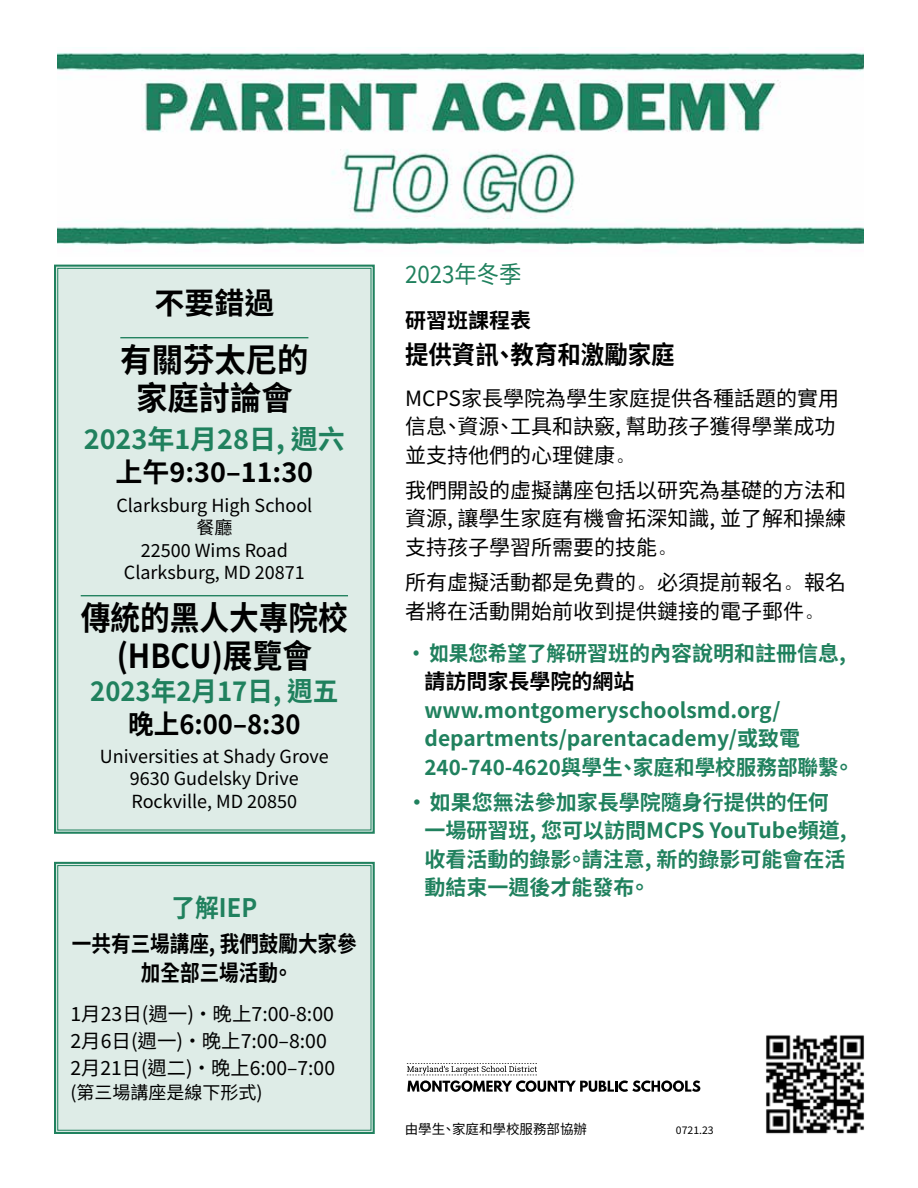
<style>
.page{position:relative;width:918px;height:1188px;background:#fff}
.page>*{position:absolute;margin:0;border:0;box-sizing:border-box;transform-origin:0 0}
.t1{font:700 33px/37.5px "Source Han Sans TW";color:#000;text-align:center;scale:.9 1}
.t2{font:700 33px/37.5px "Source Han Sans TW";color:#000;text-align:center;scale:.95 1}
.t3{font:700 30px "Source Han Sans TW";color:#000}
.t4{font:700 27px "Source Han Sans TW";color:#20815e}
.t5{font:700 27px "Source Han Sans TW";color:#20815e;scale:.95 1}
.t6{font:700 27px "Source Han Sans TW";color:#000}
.t7{font:700 27px "Source Han Sans TW";color:#000;scale:.95 1}
.t8{font:700 25.5px "Source Han Sans TW";color:#000;scale:.92 1}
.t9{font:700 25.5px "Source Han Sans TW";color:#20815e;scale:.93 1}
.t10{font:24px "Source Han Sans TW";color:#20815e;scale:.93 1}
.t11{font:700 22.5px/28.5px "Source Han Sans TW";color:#000;text-align:center;scale:.87 1}
.t12{font:700 21px/28.5px "Source Han Sans TW";color:#20815e}
.t13{font:21px/28.5px "Source Han Sans TW";color:#000}
.t14{font:700 21px "Source Han Sans TW";color:#20815e;scale:.93 1}
.t15{font:700 21px "Source Han Sans TW";color:#000}
.t16{font:19.5px/27px "Source Han Sans TW";color:#000}
.t17{font:18px/22.5px "Source Han Sans TW";color:#000;text-align:center}
.t18{font:13.5px "Source Han Sans TW";color:#000}
.t19{font:10.5px "Source Han Sans TW";color:#000}
.s1{font-family:"Sim Sun"}
</style>
<div class="page">
<div style="left:54px;top:861px;width:321px;height:273px;background:#deece7"></div>
<div style="left:57px;top:865px;width:314px;height:266px;border:1px solid #20815e"></div>
<div style="left:54px;top:264px;width:321px;height:570px;background:#deece7"></div>
<img style="left:766px;top:1035px;width:98px;height:99px">
<svg style="left:407px;top:1063px;width:293px;height:29px"></svg>
<img style="left:57px;top:52px;width:807px;height:193px">
<h2 class="t3" style="left:154px;top:286px;width:121px">不要錯過</h2>
<h1 class="t2" style="left:120px;top:342px;width:199px">有關芬太尼的家庭討論會</h1>
<p class="t4" style="left:84px;top:424px;width:263px">2023年1月28日, 週六</p>
<p class="t6" style="left:116px;top:457px;width:199px">上午9:30–11:30</p>
<p class="t17" style="left:116px;top:494px;width:198px">Clarksburg High School餐廳<br>22500 Wims Road<br>Clarksburg, MD 20871</p>
<h1 class="t1" style="left:81px;top:600px;width:298px">傳統的黑人大專院校(HBCU)展覽會</h1>
<p class="t5" style="left:90px;top:676px;width:263px">2023年2月17日, 週五</p>
<p class="t7" style="left:128px;top:709px;width:183px">晚上6:00–8:30</p>
<p class="t17" style="left:100px;top:745px;width:231px">Universities at Shady Grove<br>9630 Gudelsky Drive<br>Rockville, MD 20850</p>
<p class="t9" style="left:172px;top:893px;width:94px">了解IEP</p>
<p class="t11" style="left:72px;top:930px;width:329px">一共有三場講座, 我們鼓勵大家參加全部三場活動。</p>
<p class="t16" style="left:70px;top:1001px;width:266px">1月23日(週一) • 晚上7:00-8:00<br>2月6日(週一) • 晚上7:00–8:00<br>2月21日(週二) • 晚上6:00–7:00</p>
<p class="t17" style="left:70px;top:1082px;width:194px">(第三場講座是線下形式)</p>
<p class="t10" style="left:405px;top:260px;width:127px">2023年冬季</p>
<p class="t15" style="left:405px;top:309px;width:127px">研習班課程表</p>
<p class="t8" style="left:405px;top:340px;width:295px">提供資訊、教育和激勵家庭</p>
<p class="t13" style="left:405px;top:384px;width:436px">MCPS家長學院為學生家庭提供各種話題的實用信息、資源、工具和訣竅, 幫助孩子獲得學業成功並支持他們的心理健康<span class="s1">。</span></p>
<p class="t13" style="left:405px;top:476px;width:443px;text-align:justify">我們開設的虛擬講座包括以研究為基礎的方法和資源, 讓學生家庭有機會拓深知識, 並了解和操練支持孩子學習所需要的技能<span class="s1">。</span></p>
<p class="t13" style="left:405px;top:569px;width:443px">所有虛擬活動都是免費的<span class="s1">。</span>必須提前報名<span class="s1">。</span>報名者將在活動開始前收到提供鏈接的電子郵件<span class="s1">。</span></p>
<p class="t14" style="left:407px;top:641px;width:474px">• 如果您希望了解研習班的內容說明和註冊信息,</p>
<p class="t15" style="left:425px;top:670px;width:211px">請訪問家長學院的網站</p>
<p class="t12" style="left:425px;top:696px;width:431px">www.montgomeryschoolsmd.org/ departments/parentacademy/或致電<br>240-740-4620與學生、家庭和學校服務部聯繫。</p>
<p class="t12" style="left:424px;top:788px;width:423px;text-indent:-18px">•如果您無法參加家長學院隨身行提供的任何一場研習班, 您可以訪問MCPS YouTube頻道,收看活動的錄影。請注意, 新的錄影可能會在活動結束一週後才能發布。</p>
<p class="t18" style="left:405px;top:1121px;width:184px">由學生、家庭和學校服務部協辦</p>
<p class="t19" style="left:676px;top:1124px;width:39px">0721.23</p>
</div>
